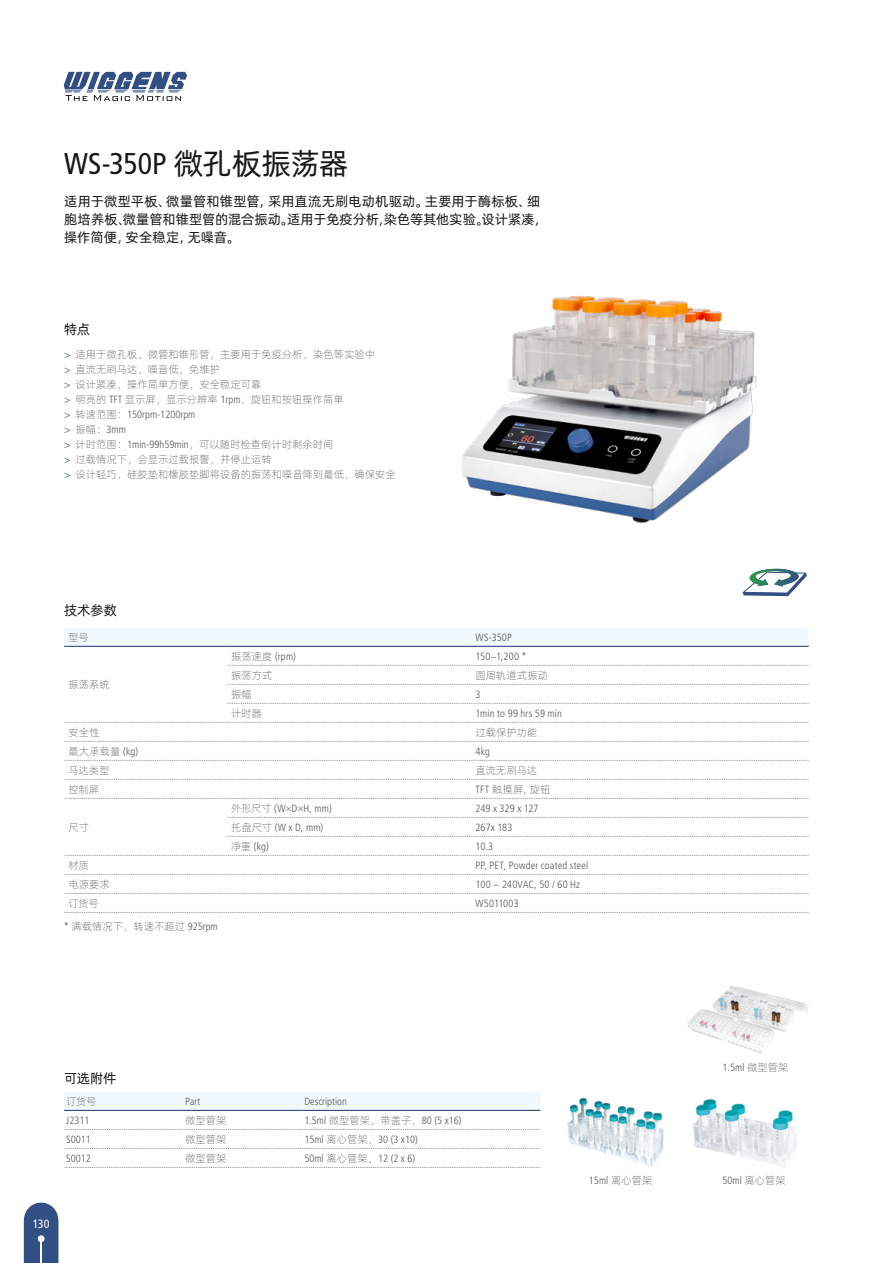
<style>
.page{position:relative;width:893px;height:1263px;background:#fff}
.page>*{position:absolute;margin:0;border:0;box-sizing:border-box;transform-origin:0 0}
.二级目录{font:condensed 30px "Frutiger LT Std";color:#191817}
.W-正文前段距-无项目符号{font:13.5px/18px "Alibaba Pu Hui Ti";color:#191817}
.W-正文-无项目符号{font:13.5px "Alibaba Pu Hui Ti";letter-spacing:-.015em;color:#191817}
.t1{font:condensed 12px "Frutiger LT Std";color:#fff}
.W-正文-无项目符号-2{font:300 10.5px "Alibaba Pu Hui Ti";color:#595757}
.W-正文-无项目符号-3{font:300 condensed 10.5px "Frutiger LT Std";color:#595757}
.s1{font-family:"Alibaba Pu Hui Ti";font-stretch:normal}
.s2{font-family:"Helvetica Neue LT Std";font-stretch:condensed;color:#324f83}
.s3{font-family:"Frutiger LT Std";font-stretch:condensed}
.s4{font-family:"Helvetica Neue LT Std";color:#324f83}
</style>
<div class="page">
<svg style="left:24px;top:1202px;width:34px;height:61px;background:#415b8c"></svg>
<svg style="left:64px;top:72px;width:123px;height:29px"></svg>
<div style="left:38px;top:1235px;width:7px;height:7px;background:#fff;border-radius:50%"></div>
<hr style="left:40px;top:1241px;width:2px;height:22px;background:#fff">
<img style="left:461px;top:296px;width:296px;height:227px">
<div style="left:64px;top:628px;width:745px;height:18px;background:#f1f9fe"></div>
<hr style="left:64px;top:646px;width:163px;height:1px;background:#324f83">
<hr style="left:227px;top:646px;width:244px;height:1px;background:#324f83">
<hr style="left:471px;top:646px;width:338px;height:1px;background:#324f83">
<svg style="left:227px;top:665px;width:582px;height:1px"></svg>
<svg style="left:227px;top:684px;width:582px;height:1px"></svg>
<svg style="left:227px;top:703px;width:582px;height:1px"></svg>
<svg style="left:64px;top:722px;width:745px;height:1px"></svg>
<svg style="left:64px;top:741px;width:745px;height:1px"></svg>
<svg style="left:64px;top:760px;width:745px;height:1px"></svg>
<svg style="left:64px;top:779px;width:745px;height:1px"></svg>
<svg style="left:64px;top:798px;width:745px;height:1px"></svg>
<svg style="left:227px;top:817px;width:582px;height:1px"></svg>
<svg style="left:227px;top:836px;width:582px;height:1px"></svg>
<svg style="left:64px;top:855px;width:745px;height:1px"></svg>
<svg style="left:64px;top:874px;width:745px;height:1px"></svg>
<svg style="left:64px;top:893px;width:745px;height:1px"></svg>
<svg style="left:64px;top:912px;width:745px;height:1px"></svg>
<img style="left:687px;top:985px;width:122px;height:69px">
<img style="left:567px;top:1097px;width:97px;height:70px">
<img style="left:692px;top:1099px;width:104px;height:69px">
<div style="left:64px;top:1092px;width:476px;height:18px;background:#f1f9fe"></div>
<hr style="left:64px;top:1110px;width:119px;height:1px;background:#324f83">
<hr style="left:183px;top:1110px;width:119px;height:1px;background:#324f83">
<hr style="left:302px;top:1110px;width:238px;height:1px;background:#324f83">
<svg style="left:64px;top:1129px;width:477px;height:1px"></svg>
<svg style="left:64px;top:1148px;width:477px;height:1px"></svg>
<svg style="left:64px;top:1167px;width:477px;height:1px"></svg>
<svg style="left:742px;top:569px;width:65px;height:27px"></svg>
<p class="二级目录" style="left:64px;top:146px;width:286px">WS-350P <span class="s1">微孔板振荡器</span></p>
<p class="W-正文前段距-无项目符号" style="left:64px;top:191px;width:484px">适用于微型平板、微量管和锥型管，采用直流无刷电动机驱动。主要用于酶标板、细胞培养板、微量管和锥型管的混合振动。适用于免疫分析，染色等其他实验。设计紧凑，操作简便，安全稳定，无噪音。</p>
<p class="W-正文-无项目符号" style="left:64px;top:319px;width:27px">特点</p>
<p class="W-正文-无项目符号-2" style="left:64px;top:347px;width:312px"><span class="s2">&gt;</span> 适用于微孔板、微管和锥形管，主要用于免疫分析、染色等实验中</p>
<p class="W-正文-无项目符号-2" style="left:64px;top:362px;width:157px"><span class="s2">&gt;</span> 直流无刷马达，噪音低，免维护</p>
<p class="W-正文-无项目符号-2" style="left:64px;top:377px;width:199px"><span class="s2">&gt;</span> 设计紧凑，操作简单方便，安全稳定可靠</p>
<p class="W-正文-无项目符号-2" style="left:64px;top:392px;width:281px"><span class="s2">&gt;</span> 明亮的 <span class="s3">TFT</span> 显示屏，显示分辨率 <span class="s3">1rpm</span>，旋钮和按钮操作简单</p>
<p class="W-正文-无项目符号-3" style="left:64px;top:409px;width:133px"><span class="s4">&gt;</span> <span class="s1">转速范围：</span>150rpm-1200rpm</p>
<p class="W-正文-无项目符号-2" style="left:64px;top:422px;width:63px"><span class="s2">&gt;</span> 振幅：<span class="s3">3mm</span></p>
<p class="W-正文-无项目符号-2" style="left:64px;top:437px;width:271px"><span class="s2">&gt;</span> 计时范围：<span class="s3">1min-99h59min</span>，可以随时检查倒计时剩余时间</p>
<p class="W-正文-无项目符号-2" style="left:64px;top:452px;width:209px"><span class="s2">&gt;</span> 过载情况下，会显示过载报警，并停止运转</p>
<p class="W-正文-无项目符号-2" style="left:64px;top:467px;width:333px"><span class="s2">&gt;</span> 设计轻巧，硅胶垫和橡胶垫脚将设备的振荡和噪音降到最低，确保安全</p>
<p class="W-正文前段距-无项目符号" style="left:64px;top:601px;width:54px">技术参数</p>
<p class="W-正文-无项目符号-2" style="left:68px;top:629px;width:22px">型号</p>
<p class="W-正文-无项目符号-3" style="left:475px;top:631px;width:38px">WS-350P</p>
<p class="W-正文-无项目符号-2" style="left:68px;top:676px;width:43px">振荡系统</p>
<p class="W-正文-无项目符号-3" style="left:231px;top:650px;width:66px"><span class="s1">振荡速度</span> (rpm)</p>
<p class="W-正文-无项目符号-3" style="left:475px;top:650px;width:53px">150~1,200 *</p>
<p class="W-正文-无项目符号-2" style="left:231px;top:667px;width:43px">振荡方式</p>
<p class="W-正文-无项目符号-2" style="left:475px;top:667px;width:74px">圆周轨道式振动</p>
<p class="W-正文-无项目符号-2" style="left:231px;top:686px;width:22px">振幅</p>
<p class="W-正文-无项目符号-3" style="left:475px;top:688px;width:7px">3</p>
<p class="W-正文-无项目符号-2" style="left:231px;top:705px;width:32px">计时器</p>
<p class="W-正文-无项目符号-3" style="left:475px;top:707px;width:88px">1min to 99 hrs 59 min</p>
<p class="W-正文-无项目符号-2" style="left:68px;top:724px;width:33px">安全性</p>
<p class="W-正文-无项目符号-2" style="left:475px;top:724px;width:63px">过载保护功能</p>
<p class="W-正文-无项目符号-2" style="left:68px;top:743px;width:71px">最大承载量 <span class="s3">(kg)</span></p>
<p class="W-正文-无项目符号-3" style="left:475px;top:745px;width:16px">4kg</p>
<p class="W-正文-无项目符号-2" style="left:68px;top:762px;width:43px">马达类型</p>
<p class="W-正文-无项目符号-2" style="left:475px;top:762px;width:63px">直流无刷马达</p>
<p class="W-正文-无项目符号-2" style="left:68px;top:781px;width:32px">控制屏</p>
<p class="W-正文-无项目符号-2" style="left:475px;top:781px;width:77px"><span class="s3">TFT</span> 触摸屏，旋钮</p>
<p class="W-正文-无项目符号-2" style="left:68px;top:819px;width:22px">尺寸</p>
<p class="W-正文-无项目符号-3" style="left:231px;top:802px;width:102px"><span class="s1">外形尺寸</span> (W<span class="s1">×</span>D<span class="s1">×</span>H, mm)</p>
<p class="W-正文-无项目符号-3" style="left:475px;top:802px;width:65px">249 x 329 x 127</p>
<p class="W-正文-无项目符号-3" style="left:231px;top:821px;width:94px"><span class="s1">托盘尺寸</span> (W x D, mm)</p>
<p class="W-正文-无项目符号-3" style="left:475px;top:821px;width:38px">267x 183</p>
<p class="W-正文-无项目符号-3" style="left:231px;top:840px;width:39px"><span class="s1">净重</span> (kg)</p>
<p class="W-正文-无项目符号-3" style="left:475px;top:840px;width:19px">10.3</p>
<p class="W-正文-无项目符号-2" style="left:68px;top:857px;width:22px">材质</p>
<p class="W-正文-无项目符号-3" style="left:475px;top:859px;width:114px">PP, PET, Powder coated steel</p>
<p class="W-正文-无项目符号-2" style="left:68px;top:876px;width:43px">电源要求</p>
<p class="W-正文-无项目符号-3" style="left:475px;top:878px;width:106px">100 ~ 240VAC, 50 / 60 Hz</p>
<p class="W-正文-无项目符号-2" style="left:68px;top:895px;width:32px">订货号</p>
<p class="W-正文-无项目符号-3" style="left:475px;top:897px;width:45px">W5011003</p>
<p class="W-正文-无项目符号-2" style="left:64px;top:918px;width:156px"><span class="s3">*</span> 满载情况下，转速不超过 <span class="s3">925rpm</span></p>
<p class="W-正文-无项目符号" style="left:64px;top:1068px;width:54px">可选附件</p>
<p class="W-正文-无项目符号-2" style="left:66px;top:1093px;width:32px">订货号</p>
<p class="W-正文-无项目符号-3" style="left:185px;top:1095px;width:16px">Part</p>
<p class="W-正文-无项目符号-3" style="left:304px;top:1095px;width:44px">Description</p>
<p class="W-正文-无项目符号-3" style="left:66px;top:1114px;width:25px">J2311</p>
<p class="W-正文-无项目符号-2" style="left:185px;top:1112px;width:43px">微型管架</p>
<p class="W-正文-无项目符号-3" style="left:304px;top:1114px;width:159px">1.5ml <span class="s1">微型管架，带盖子，</span>80 (5 x16)</p>
<p class="W-正文-无项目符号-3" style="left:66px;top:1133px;width:26px">S0011</p>
<p class="W-正文-无项目符号-2" style="left:185px;top:1131px;width:43px">微型管架</p>
<p class="W-正文-无项目符号-3" style="left:304px;top:1133px;width:115px">15ml <span class="s1">离心管架，</span>30 (3 x10)</p>
<p class="W-正文-无项目符号-3" style="left:66px;top:1152px;width:26px">S0012</p>
<p class="W-正文-无项目符号-2" style="left:185px;top:1150px;width:43px">微型管架</p>
<p class="W-正文-无项目符号-3" style="left:304px;top:1152px;width:112px">50ml <span class="s1">离心管架，</span>12 (2 x 6)</p>
<p class="t1" style="left:33px;top:1217px;width:18px">130</p>
<p class="W-正文-无项目符号-3" style="left:722px;top:1061px;width:67px">1.5ml <span class="s1">微型管架</span></p>
<p class="W-正文-无项目符号-3" style="left:589px;top:1174px;width:65px">15ml <span class="s1">离心管架</span></p>
<p class="W-正文-无项目符号-3" style="left:722px;top:1174px;width:65px">50ml <span class="s1">离心管架</span></p>
</div>
